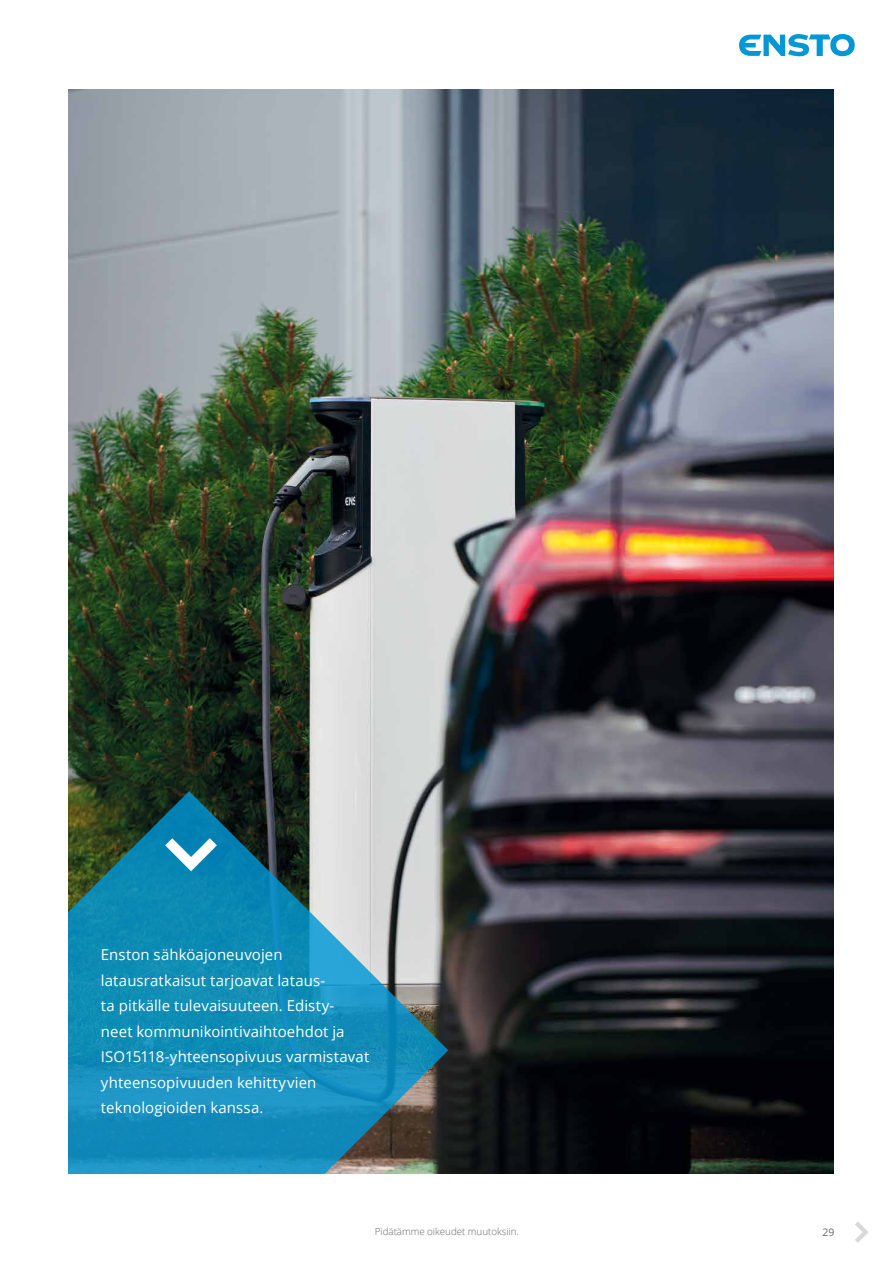
<style>
.page{position:relative;width:893px;height:1263px;background:#fff}
.page>*{position:absolute;margin:0;border:0;box-sizing:border-box;transform-origin:0 0}
.t1{font:15px/25.5px "Open Sans";letter-spacing:.005em;color:#fff}
.t2{font:10.5px "Open Sans";color:#646567}
.t3{font:300 9.75px "Open Sans";color:#646567}
</style>
<div class="page">
<svg style="left:739px;top:34px;width:116px;height:22px"></svg>
<svg style="left:855px;top:1222px;width:13px;height:21px"></svg>
<img style="left:68px;top:89px;width:765px;height:1085px">
<svg style="left:68px;top:791px;width:380px;height:382px;background:#3789a4"></svg>
<svg style="left:165px;top:838px;width:52px;height:33px"></svg>
<p class="t1" style="left:101px;top:942px;width:270px">Enston sähköajoneuvojen latausratkaisut tarjoavat lataus-<br>ta pitkälle tulevaisuuteen. Edisty&shy;neet kommunikointivaihtoehdot ja ISO15118-yhteensopivuus varmistavat yhteensopivuuden kehittyvien teknologioiden kanssa.</p>
<p class="t3" style="left:375px;top:1225px;width:145px">Pidätämme oikeudet muutoksiin.</p>
<p class="t2" style="left:822px;top:1225px;width:14px">29</p>
</div>
